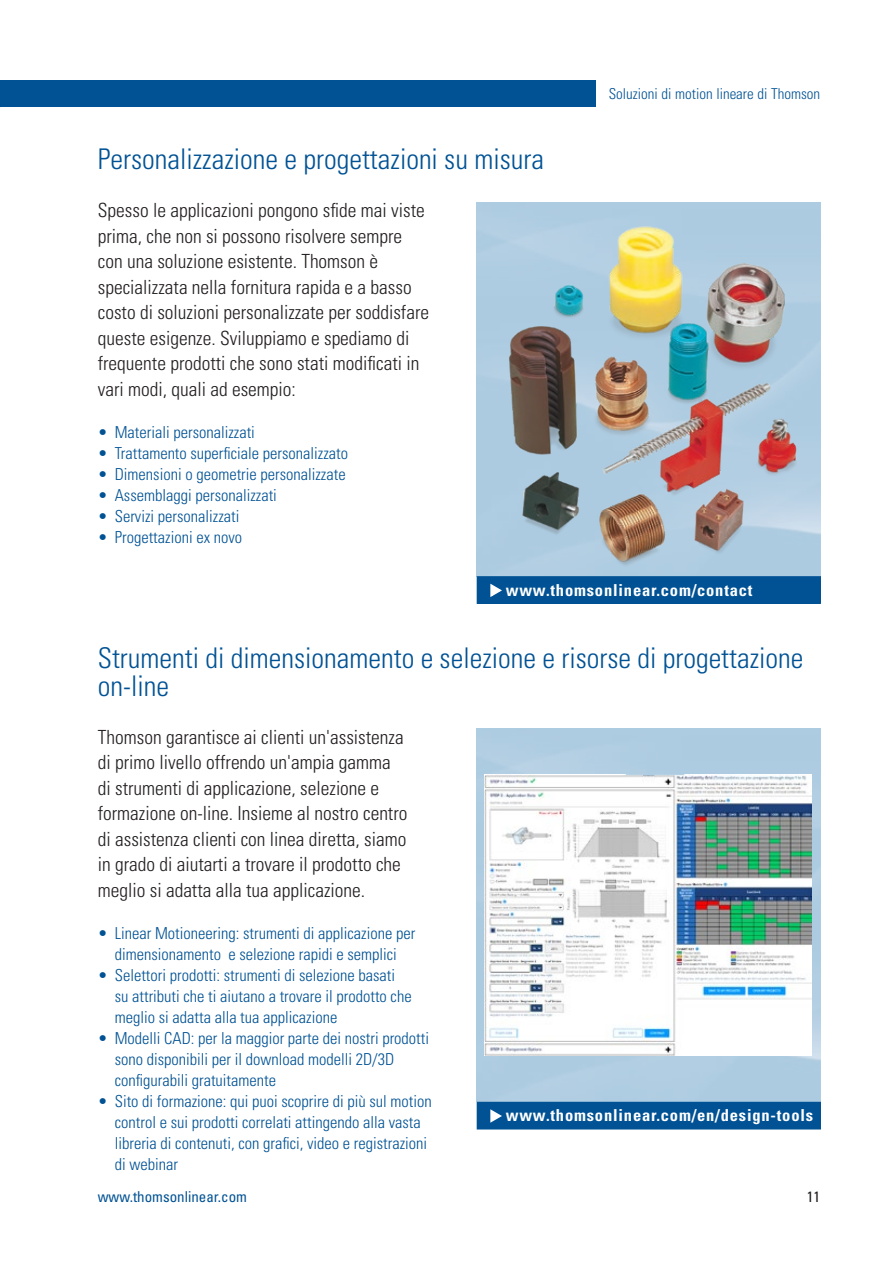
<style>
.page{position:relative;width:893px;height:1263px;background:#fff}
.page>*{position:absolute;margin:0;border:0;box-sizing:border-box;transform-origin:0 0}
.Fließ{font:300 condensed 28.5px/28.5px "Univers LT Std";color:#005294}
.Fließ-2{font:300 condensed 19.5px/25.5px "Univers LT Std";color:#231f20}
.t1{font:300 condensed 16.5px/21px "Univers LT Std";color:#005294}
.Fließ-3{font:700 condensed 16.5px "Univers LT Std";letter-spacing:.05em;color:#fff}
.t2{font:300 condensed 15px "Univers LT Std";color:#005294}
.t3{font:condensed 15px "Univers LT Std";color:#005294}
.t4{font:condensed 15px "Univers LT Std";color:#231f20}
</style>
<div class="page">
<div style="left:0;top:80px;width:595px;height:27px;background:#005294"></div>
<img style="left:483px;top:209px;width:337px;height:367px">
<div style="left:477px;top:577px;width:343px;height:26px;background:#005294"></div>
<svg style="left:490px;top:583px;width:12px;height:14px"></svg>
<div style="left:477px;top:576px;width:344px;height:28px;border:2px solid #005294"></div>
<div style="left:477px;top:728px;width:343px;height:374px;background:#aecce1"></div>
<div style="left:477px;top:1102px;width:343px;height:27px;background:#005294"></div>
<svg style="left:490px;top:1109px;width:12px;height:14px"></svg>
<img style="left:485px;top:774px;width:326px;height:281px">
<p class="Fließ" style="left:98px;top:145px;width:448px">Personalizzazione e progettazioni su misura</p>
<p class="Fließ-2" style="left:98px;top:197px;width:333px">Spesso le applicazioni pongono sfide mai viste prima, che non si possono risolvere sempre con una soluzione esistente. Thomson è specializzata nella fornitura rapida e a basso costo di soluzioni personalizzate per soddisfare queste esigenze. Sviluppiamo e spediamo di frequente prodotti che sono stati modificati in vari modi, quali ad esempio:</p>
<p class="t1" style="left:98px;top:421px;width:159px">• Materiali personalizzati</p>
<p class="t1" style="left:98px;top:442px;width:252px">• Trattamento superficiale personalizzato</p>
<p class="t1" style="left:98px;top:463px;width:249px">• Dimensioni o geometrie personalizzate</p>
<p class="t1" style="left:98px;top:484px;width:181px">• Assemblaggi personalizzati</p>
<p class="t1" style="left:98px;top:505px;width:143px">• Servizi personalizzati</p>
<p class="t1" style="left:98px;top:526px;width:146px">• Progettazioni ex novo</p>
<p class="t2" style="left:609px;top:85px;width:213px">Soluzioni di motion lineare di Thomson</p>
<p class="Fließ-3" style="left:506px;top:580px;width:248px">www.thomsonlinear.com/contact</p>
<p class="Fließ" style="left:98px;top:643px;width:707px">Strumenti di dimensionamento e selezione e risorse di progettazione on-line</p>
<p class="Fließ-2" style="left:98px;top:724px;width:311px">Thomson garantisce ai clienti un'assistenza di primo livello offrendo un'ampia gamma di strumenti di applicazione, selezione e formazione on-line. Insieme al nostro centro di assistenza clienti con linea diretta, siamo in grado di aiutarti a trovare il prodotto che meglio si adatta alla tua applicazione.</p>
<p class="t1" style="left:98px;top:923px;width:319px;text-align:center">• Linear Motioneering: strumenti di applicazione per dimensionamento e selezione rapidi e semplici</p>
<p class="t1" style="left:115px;top:965px;width:298px;text-indent:-17px">• Selettori prodotti: strumenti di selezione basati su attributi che ti aiutano a trovare il prodotto che meglio si adatta alla tua applicazione</p>
<p class="t1" style="left:115px;top:1028px;width:316px;text-indent:-17px">• Modelli CAD: per la maggior parte dei nostri prodotti sono disponibili per il download modelli 2D/3D configurabili gratuitamente</p>
<p class="t1" style="left:115px;top:1091px;width:318px;text-indent:-17px">• Sito di formazione: qui puoi scoprire di più sul motion control e sui prodotti correlati attingendo alla vasta libreria di contenuti, con grafici, video e registrazioni di webinar</p>
<p class="Fließ-3" style="left:506px;top:1105px;width:309px">www.thomsonlinear.com/en/design-tools</p>
<p class="t3" style="left:98px;top:1187px;width:151px">www.thomsonlinear.com</p>
<p class="t4" style="left:807px;top:1187px;width:15px">11</p>
</div>
